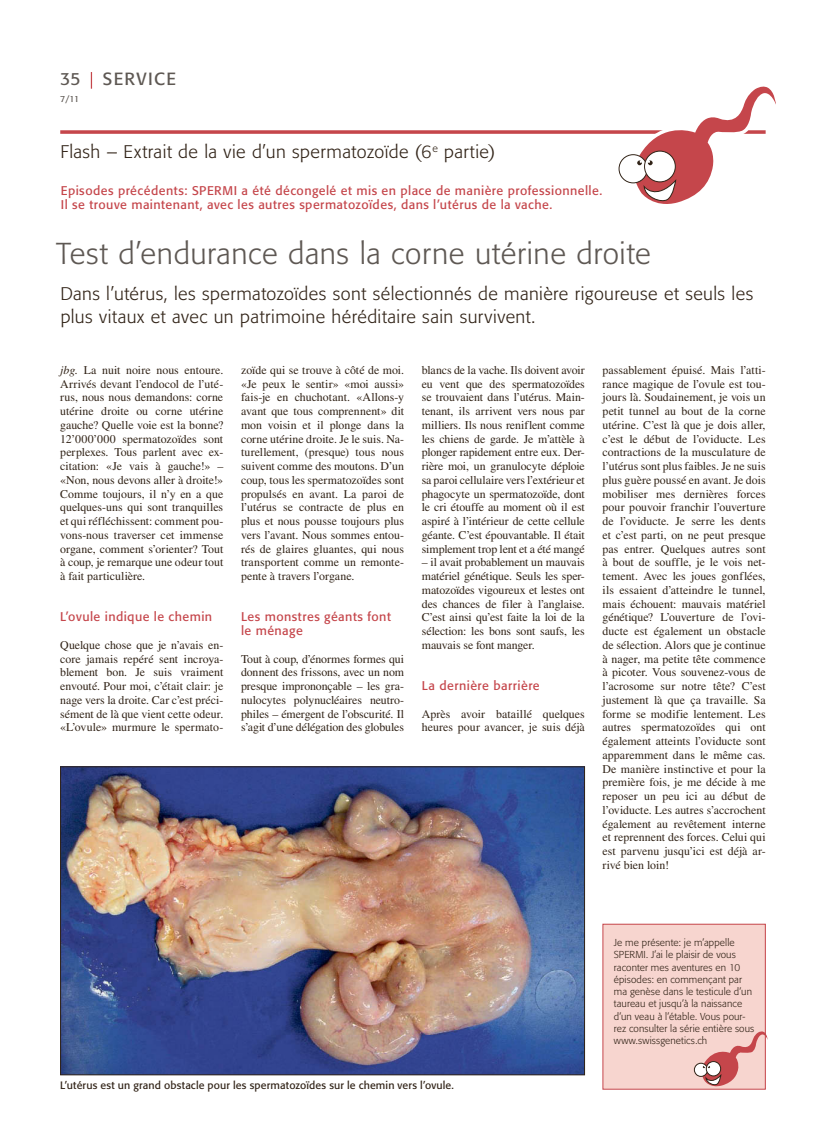
<style>
.page{position:relative;width:833px;height:1134px;background:#fff}
.page>*{position:absolute;margin:0;border:0;box-sizing:border-box;transform-origin:0 0}
.t1{font:300 30px "Formata";letter-spacing:.02em;color:#5e5853}
.t2{font:300 18.12px/22.5px "Formata";letter-spacing:.025em;color:#312317}
.t3{font:17.5px "Formata";letter-spacing:.08em;color:#5e5853}
.t4{font:12.5px/13.8px "Formata";letter-spacing:.035em;color:#c5464b}
.t5{font:11.88px/13.8px "Times LT Std";letter-spacing:-.005em;color:#312317;text-align:justify}
.t6{font:10.62px "Formata";letter-spacing:.01em;color:#312317}
.t7{font:300 10px/12.2px "Formata";letter-spacing:.01em;color:#312317}
.t8{font:8.75px "Formata";color:#5e5853}
.s1{font-style:italic}
</style>
<div class="page">
<svg style="left:91px;top:72px;width:1px;height:17px"></svg>
<svg style="left:60px;top:130px;width:565px;height:4px;background:#cb5a5f"></svg>
<div style="left:619px;top:154px;width:28px;height:29px;border:1px solid #312317;border-radius:50%"></div>
<svg style="left:625px;top:86px;width:151px;height:118px"></svg>
<div style="left:603px;top:924px;width:162px;height:165px;background:#f7d5cf"></div>
<img style="left:62px;top:768px;width:521px;height:305px">
<div style="left:60px;top:766px;width:525px;height:309px;border:1px solid #312317"></div>
<div style="left:694px;top:1063px;width:13px;height:13px;border:1px solid #312317;border-radius:50%"></div>
<svg style="left:697px;top:1028px;width:70px;height:60px"></svg>
<h3 class="t3" style="left:60px;top:68px;width:22px">35</h3>
<h3 class="t3" style="left:103px;top:68px;width:75px">SERVICE</h3>
<p class="t8" style="left:60px;top:94px;width:20px">7/11</p>
<h2 class="t2" style="left:60px;top:140px;width:436px">Flash – Extrait de la vie d’un spermatozoïde (6<sup>e</sup> partie)</h2>
<p class="t4" style="left:61px;top:184px;width:543px">Episodes précédents: SPERMI a été décongelé et mis en place de manière professionnelle.<br>Il se trouve maintenant, avec les autres spermatozoïdes, dans l’utérus de la vache.</p>
<h1 class="t1" style="left:56px;top:236px;width:596px">Test d’endurance dans la corne utérine droite</h1>
<h2 class="t2" style="left:60px;top:283px;width:694px">Dans l’utérus, les spermatozoïdes sont sélectionnés de manière rigoureuse et seuls les plus vitaux et avec un patrimoine héréditaire sain survivent.</h2>
<p class="t5" style="left:60px;top:363px;width:165px"><span class="s1">jbg.</span> La nuit noire nous entoure.<br>Arrivés devant l’endocol de l’uté&shy;rus, nous nous demandons: corne utérine droite ou corne utérine gauche? Quelle voie est la bonne?<br>12’000’000 spermatozoïdes sont perplexes. Tous parlent avec ex&shy;citation: «Je vais à gauche!» – «Non, nous devons aller à droite!» Comme toujours, il n’y en a que quelques-uns qui sont tranquilles et qui réfléchissent: comment pou&shy;vons-nous traverser cet immense organe, comment s’orienter? Tout à coup, je remarque une odeur tout à fait particulière.</p>
<p class="t4" style="left:60px;top:610px;width:153px">L’ovule indique le chemin</p>
<p class="t5" style="left:60px;top:638px;width:165px">Quelque chose que je n’avais en&shy;core jamais repéré sent incroya&shy;blement bon. Je suis vraiment envouté. Pour moi, c’était clair: je nage vers la droite. Car c’est préci&shy;sément de là que vient cette odeur. «L’ovule» murmure le spermato-</p>
<p class="t5" style="left:241px;top:363px;width:165px">zoïde qui se trouve à côté de moi. «Je peux le sentir» «moi aussi» fais-je en chuchotant. «Allons-y avant que tous comprennent» dit mon voisin et il plonge dans la corne utérine droite. Je le suis. Na&shy;turellement, (presque) tous nous suivent comme des moutons. D’un coup, tous les spermatozoïdes sont propulsés en avant. La paroi de l’utérus se contracte de plus en plus et nous pousse toujours plus vers l’avant. Nous sommes entou&shy;rés de glaires gluantes, qui nous transportent comme un remonte&shy;pente à travers l’organe.</p>
<p class="t4" style="left:241px;top:610px;width:151px">Les monstres géants font le ménage</p>
<p class="t5" style="left:241px;top:652px;width:165px">Tout à coup, d’énormes formes qui donnent des frissons, avec un nom presque imprononçable – les gra&shy;nulocytes polynucléaires neutro&shy;philes – émergent de l’obscurité. Il s’agit d’une délégation des globules</p>
<p class="t5" style="left:422px;top:363px;width:165px">blancs de la vache. Ils doivent avoir eu vent que des spermatozoïdes se trouvaient dans l’utérus. Main&shy;tenant, ils arrivent vers nous par milliers. Ils nous reniflent comme les chiens de garde. Je m’attèle à plonger rapidement entre eux. Der&shy;rière moi, un granulocyte déploie sa paroi cellulaire vers l’extérieur et phagocyte un spermatozoïde, dont le cri étouffe au moment où il est aspiré à l’intérieur de cette cellule géante. C’est épouvantable. Il était simplement trop lent et a été mangé</p>
<p class="t5" style="left:422px;top:555px;width:165px">– il avait probablement un mauvais matériel génétique. Seuls les sper&shy;matozoïdes vigoureux et lestes ont des chances de filer à l’anglaise.<br>C’est ainsi qu’est faite la loi de la sélection: les bons sont saufs, les mauvais se font manger.</p>
<p class="t4" style="left:422px;top:679px;width:119px">La dernière barrière</p>
<p class="t5" style="left:422px;top:707px;width:165px">Après avoir bataillé quelques heures pour avancer, je suis déjà</p>
<p class="t5" style="left:602px;top:363px;width:165px">passablement épuisé. Mais l’atti&shy;rance magique de l’ovule est tou&shy;jours là. Soudainement, je vois un petit tunnel au bout de la corne utérine. C’est là que je dois aller, c’est le début de l’oviducte. Les contractions de la musculature de l’utérus sont plus faibles. Je ne suis plus guère poussé en avant. Je dois mobiliser mes dernières forces pour pouvoir franchir l’ouverture de l’oviducte. Je serre les dents et c’est parti, on ne peut presque pas entrer. Quelques autres sont à bout de souffle, je le vois net&shy;tement. Avec les joues gonflées, ils essaient d’atteindre le tunnel, mais échouent: mauvais matériel génétique? L’ouverture de l’ovi&shy;ducte est également un obstacle de sélection. Alors que je continue à nager, ma petite tête commence à picoter. Vous souvenez-vous de l’acrosome sur notre tête? C’est justement là que ça travaille. Sa forme se modifie lentement. Les autres spermatozoïdes qui ont également atteints l’oviducte sont apparemment dans le même cas.<br>De manière instinctive et pour la première fois, je me décide à me reposer un peu ici au début de l’oviducte. Les autres s’accrochent également au revêtement interne et reprennent des forces. Celui qui est parvenu jusqu’ici est déjà ar&shy;rivé bien loin!</p>
<p class="t6" style="left:60px;top:1079px;width:395px">L’utérus est un grand obstacle pour les spermatozoïdes sur le chemin vers l’ovule.</p>
<p class="t7" style="left:614px;top:937px;width:142px">Je me présente: je m’appelle<br>SPERMI. J’ai le plaisir de vous raconter mes aventures en 10 épisodes: en commençant par ma genèse dans le testicule d’un taureau et jusqu’à la naissance d’un veau à l’étable. Vous pour&shy;rez consulter la série entière sous www.swissgenetics.ch</p>
</div>
